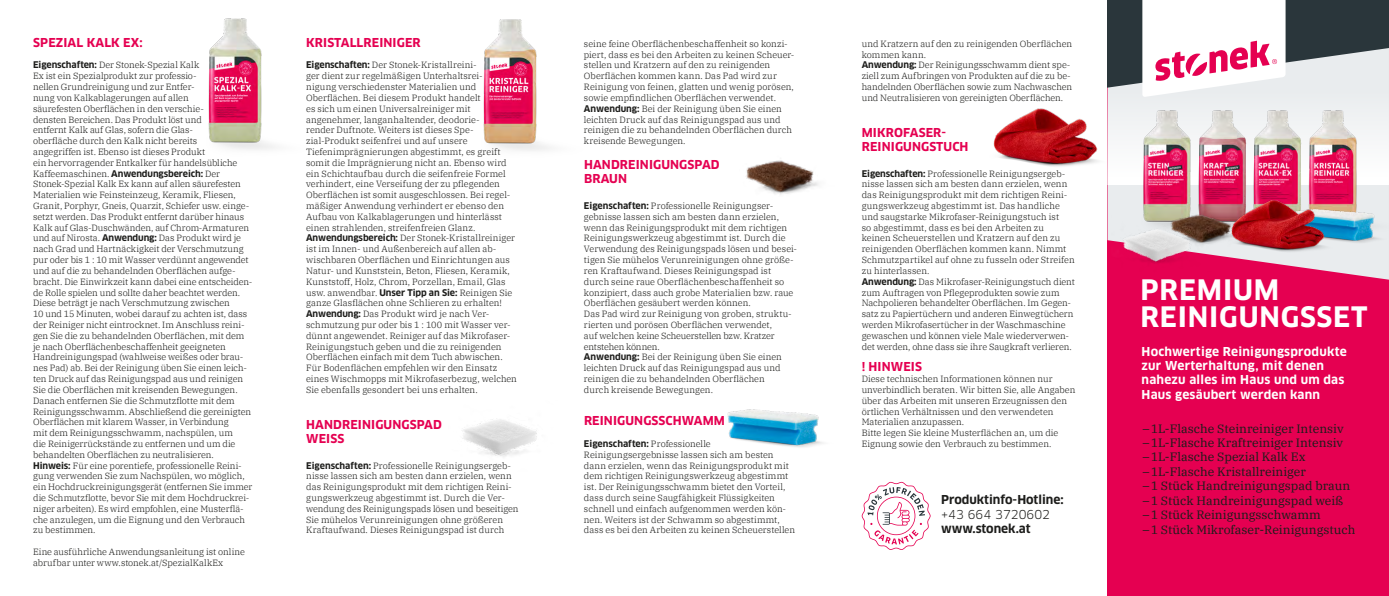
<style>
.page{position:relative;width:1389px;height:596px;background:#fff}
.page>*{position:absolute;margin:0;border:0;box-sizing:border-box;transform-origin:0 0}
.t1{font:700 27.5px/26.7px "Clan Pro";letter-spacing:.03em;color:#fff}
.t2{font:12px/14.4px "IBM Plex Serif";color:#1d1d1b}
.t3{font:700 12px/14px "Clan Pro";letter-spacing:.01em;color:#e50051}
.t4{font:700 12px/14.4px "Clan Pro";letter-spacing:.02em;color:#fff}
.t5{font:700 12px "Clan Pro";color:#1d1d1b}
.t6{font:12px "Clan Pro";color:#1d1d1b}
.t7{font:300 9px/10.8px "IBM Plex Serif";color:#1d1d1b}
.t8{font:700 9px "Clan Pro";color:#1d1d1b}
.s1{font-family:"Clan Pro";font-weight:700}
.s2{font-family:"IBM Plex Serif";font-weight:300}
</style>
<div class="page">
<div style="left:1107px;top:0;width:282px;height:595px;background:#e50051"></div>
<img style="left:483px;top:19px;width:68px;height:132px">
<svg style="left:862px;top:481px;width:69px;height:68px"></svg>
<img style="left:208px;top:18px;width:67px;height:132px">
<img style="left:727px;top:409px;width:96px;height:38px">
<img style="left:746px;top:160px;width:73px;height:35px">
<img style="left:993px;top:108px;width:61px;height:59px">
<img style="left:462px;top:419px;width:75px;height:38px">
<svg style="left:1292px;top:261px;width:97px;height:18px"></svg>
<svg style="left:1107px;top:0;width:282px;height:96px;background:#b3aab1"></svg>
<img style="left:1332px;top:96px;width:55px;height:92px">
<img style="left:1277px;top:96px;width:55px;height:90px">
<img style="left:1054px;top:96px;width:223px;height:160px">
<img style="left:1349px;top:188px;width:40px;height:73px">
<img style="left:1164px;top:206px;width:55px;height:45px">
<img style="left:1111px;top:215px;width:101px;height:48px">
<img style="left:1219px;top:186px;width:130px;height:80px">
<h2 class="t3" style="left:33px;top:36px;width:111px">SPEZIAL KALK EX:</h2>
<p class="t7" style="left:33px;top:59px;width:221px"><span class="s1">Eigenschaften:</span> Der Stonek-Spezial Kalk<br>Ex ist ein Spezialprodukt zur professio-<br>nellen Grundreinigung und zur Entfer-<br>nung von Kalkablagerungen auf allen<br>säurefesten Oberflächen in den verschie-<br>densten Bereichen. Das Produkt löst und<br>entfernt Kalk auf Glas, sofern die Glas-<br>oberfläche durch den Kalk nicht bereits<br>angegriffen ist. Ebenso ist dieses Produkt<br>ein hervorragender Entkalker für handelsübliche Kaffeemaschinen. <span class="s1">Anwendungsbereich:</span> Der Stonek-Spezial Kalk Ex kann auf allen säurefesten Materialien wie Feinsteinzeug, Keramik, Fliesen, Granit, Porphyr, Gneis, Quarzit, Schiefer usw. einge&shy;setzt werden. Das Produkt entfernt darüber hinaus Kalk auf Glas-Duschwänden, auf Chrom-Armaturen und auf Nirosta. <span class="s1">Anwendung:</span> Das Produkt wird je nach Grad und Hartnäckigkeit der Verschmutzung pur oder bis 1 : 10 mit Wasser verdünnt angewendet und auf die zu behandelnden Oberflächen aufge&shy;bracht. Die Einwirkzeit kann dabei eine entscheiden&shy;de Rolle spielen und sollte daher beachtet werden.<br>Diese beträgt je nach Verschmutzung zwischen<br>10 und 15 Minuten, wobei darauf zu achten ist, dass der Reiniger nicht eintrocknet. Im Anschluss reini&shy;gen Sie die zu behandelnden Oberflächen, mit dem je nach Oberflächenbeschaffenheit geeigneten Handreinigungspad (wahlweise weißes oder brau&shy;nes Pad) ab. Bei der Reinigung üben Sie einen leich&shy;ten Druck auf das Reinigungspad aus und reinigen Sie die Oberflächen mit kreisenden Bewegungen.<br>Danach entfernen Sie die Schmutzflotte mit dem Reinigungsschwamm. Abschließend die gereinigten Oberflächen mit klarem Wasser, in Verbindung<br>mit dem Reinigungsschwamm, nachspülen, um<br>die Reinigerrückstände zu entfernen und um die behandelten Oberflächen zu neutralisieren.<br><span class="s1">Hinweis:</span> Für eine porentiefe, professionelle Reini&shy;gung verwenden Sie zum Nachspülen, wo möglich, ein Hochdruckreinigungsgerät (entfernen Sie immer die Schmutzflotte, bevor Sie mit dem Hochdruckrei&shy;niger arbeiten). Es wird empfohlen, eine Musterflä&shy;che anzulegen, um die Eignung und den Verbrauch zu bestimmen.</p>
<p class="t7" style="left:33px;top:545px;width:213px">Eine ausführliche Anwendungsanleitung ist online abrufbar unter www.stonek.at/SpezialKalkEx</p>
<h2 class="t3" style="left:306px;top:36px;width:116px">KRISTALLREINIGER</h2>
<p class="t7" style="left:306px;top:59px;width:212px"><span class="s1">Eigenschaften:</span> Der Stonek-Kristallreini-<br>ger dient zur regelmäßigen Unterhaltsrei-<br>nigung verschiedenster Materialien und Oberflächen. Bei diesem Produkt handelt<br>es sich um einen Universalreiniger mit angenehmer, langanhaltender, deodorie-<br>render Duftnote. Weiters ist dieses Spe&shy;zial-Produkt seifenfrei und auf unsere Tiefenimprägnierungen abgestimmt, es greift somit die Imprägnierung nicht an. Ebenso wird ein Schichtaufbau durch die seifenfreie Formel verhindert, eine Verseifung der zu pflegenden Oberflächen ist somit ausgeschlossen. Bei regel&shy;mäßiger Anwendung verhindert er ebenso den Aufbau von Kalkablagerungen und hinterlässt einen strahlenden, streifenfreien Glanz.<br><span class="s1">Anwendungsbereich:</span> Der Stonek-Kristallreiniger ist im Innen- und Außenbereich auf allen ab&shy;wischbaren Oberflächen und Einrichtungen aus Natur- und Kunststein, Beton, Fliesen, Keramik, Kunststoff, Holz, Chrom, Porzellan, Email, Glas usw. anwendbar. <span class="s1">Unser Tipp an Sie:</span> Reinigen Sie ganze Glasflächen ohne Schlieren zu erhalten!<br><span class="s1">Anwendung:</span> Das Produkt wird je nach Ver&shy;schmutzung pur oder bis 1 : 100 mit Wasser ver&shy;dünnt angewendet. Reiniger auf das Mikrofaser-Reinigungstuch geben und die zu reinigenden Oberflächen einfach mit dem Tuch abwischen.<br>Für Bodenflächen empfehlen wir den Einsatz eines Wischmopps mit Mikrofaserbezug, welchen Sie ebenfalls gesondert bei uns erhalten.</p>
<h2 class="t3" style="left:306px;top:417px;width:137px">HANDREINIGUNGSPAD<br>WEISS</h2>
<p class="t7" style="left:306px;top:459px;width:214px"><span class="s1">Eigenschaften:</span> Professionelle Reinigungsergeb&shy;nisse lassen sich am besten dann erzielen, wenn das Reinigungsprodukt mit dem richtigen Reini&shy;gungswerkzeug abgestimmt ist. Durch die Ver&shy;wendung des Reinigungspads lösen und beseitigen Sie mühelos Verunreinigungen ohne größeren Kraftaufwand. Dieses Reinigungspad ist durch</p>
<p class="t7" style="left:584px;top:37px;width:212px">seine feine Oberflächenbeschaffenheit so konzi&shy;piert, dass es bei den Arbeiten zu keinen Scheuer&shy;stellen und Kratzern auf den zu reinigenden Oberflächen kommen kann. Das Pad wird zur Reinigung von feinen, glatten und wenig porösen, sowie empfindlichen Oberflächen verwendet.<br><span class="s1">Anwendung:</span> Bei der Reinigung üben Sie einen leichten Druck auf das Reinigungspad aus und reinigen die zu behandelnden Oberflächen durch kreisende Bewegungen.</p>
<h2 class="t3" style="left:584px;top:158px;width:137px">HANDREINIGUNGSPAD<br>BRAUN</h2>
<p class="t7" style="left:584px;top:199px;width:215px"><span class="s1">Eigenschaften:</span> Professionelle Reinigungser&shy;gebnisse lassen sich am besten dann erzielen, wenn das Reinigungsprodukt mit dem richtigen Reinigungswerkzeug abgestimmt ist. Durch die Verwendung des Reinigungspads lösen und besei&shy;tigen Sie mühelos Verunreinigungen ohne größe&shy;ren Kraftaufwand. Dieses Reinigungspad ist durch seine raue Oberflächenbeschaffenheit so konzipiert, dass auch grobe Materialien bzw. raue Oberflächen gesäubert werden können.<br>Das Pad wird zur Reinigung von groben, struktu&shy;rierten und porösen Oberflächen verwendet,<br>auf welchen keine Scheuerstellen bzw. Kratzer entstehen können.<br><span class="s1">Anwendung:</span> Bei der Reinigung üben Sie einen leichten Druck auf das Reinigungspad aus und reinigen die zu behandelnden Oberflächen<br>durch kreisende Bewegungen.</p>
<h2 class="t3" style="left:584px;top:414px;width:143px">REINIGUNGSSCHWAMM</h2>
<p class="t8" style="left:584px;top:438px;width:128px">Eigenschaften: <span class="s2">Professionelle</span></p>
<p class="t7" style="left:584px;top:448px;width:213px">Reinigungsergebnisse lassen sich am besten dann erzielen, wenn das Reinigungsprodukt mit dem richtigen Reinigungswerkzeug abgestimmt ist. Der Reinigungsschwamm bietet den Vorteil, dass durch seine Saugfähigkeit Flüssigkeiten schnell und einfach aufgenommen werden kön&shy;nen. Weiters ist der Schwamm so abgestimmt, dass es bei den Arbeiten zu keinen Scheuerstellen</p>
<p class="t7" style="left:862px;top:37px;width:212px">und Kratzern auf den zu reinigenden Oberflächen kommen kann.<br><span class="s1">Anwendung:</span> Der Reinigungsschwamm dient spe&shy;ziell zum Aufbringen von Produkten auf die zu be&shy;handelnden Oberflächen sowie zum Nachwaschen und Neutralisieren von gereinigten Oberflächen.</p>
<h2 class="t3" style="left:862px;top:125px;width:108px">MIKROFASER-<br>REINIGUNGSTUCH</h2>
<p class="t7" style="left:862px;top:167px;width:215px"><span class="s1">Eigenschaften:</span> Professionelle Reinigungsergeb&shy;nisse lassen sich am besten dann erzielen, wenn das Reinigungsprodukt mit dem richtigen Reini&shy;gungswerkzeug abgestimmt ist. Das handliche und saugstarke Mikrofaser-Reinigungstuch ist<br>so abgestimmt, dass es bei den Arbeiten zu keinen Scheuerstellen und Kratzern auf den zu reinigenden Oberflächen kommen kann. Nimmt Schmutzpartikel auf ohne zu fusseln oder Streifen zu hinterlassen.<br><span class="s1">Anwendung:</span> Das Mikrofaser-Reinigungstuch dient zum Auftragen von Pflegeprodukten sowie zum Nachpolieren behandelter Oberflächen. Im Gegen&shy;satz zu Papiertüchern und anderen Einwegtüchern werden Mikrofasertücher in der Waschmaschine gewaschen und können viele Male wiederverwen&shy;det werden, ohne dass sie ihre Saugkraft verlieren.</p>
<h2 class="t3" style="left:862px;top:360px;width:62px">! HINWEIS</h2>
<p class="t7" style="left:862px;top:372px;width:215px">Diese technischen Informationen können nur unverbindlich beraten. Wir bitten Sie, alle Angaben über das Arbeiten mit unseren Erzeugnissen den örtlichen Verhältnissen und den verwendeten Materialien anzupassen.<br>Bitte legen Sie kleine Musterflächen an, um die Eignung sowie den Verbrauch zu bestimmen.</p>
<h2 class="t5" style="left:941px;top:492px;width:124px">Produktinfo-Hotline:</h2>
<h2 class="t6" style="left:941px;top:507px;width:110px">+43 664 3720602</h2>
<h2 class="t5" style="left:941px;top:521px;width:91px">www.stonek.at</h2>
<h1 class="t1" style="left:1140px;top:277px;width:229px">PREMIUM<br>REINIGUNGSSET</h1>
<h2 class="t4" style="left:1142px;top:344px;width:207px">Hochwertige Reinigungsprodukte zur Werterhaltung, mit denen nahezu alles im Haus und um das<br>Haus gesäubert werden kann</h2>
<p class="t2" style="left:1142px;top:420px;width:214px">–1L-Flasche Steinreiniger Intensiv –1L-Flasche Kraftreiniger Intensiv –1L-Flasche Spezial Kalk Ex –1L-Flasche Kristallreiniger<br>–1 Stück Handreinigungspad braun –1 Stück Handreinigungspad weiß –1 Stück Reinigungsschwamm<br>–1 Stück Mikrofaser-Reinigungstuch</p>
</div>
